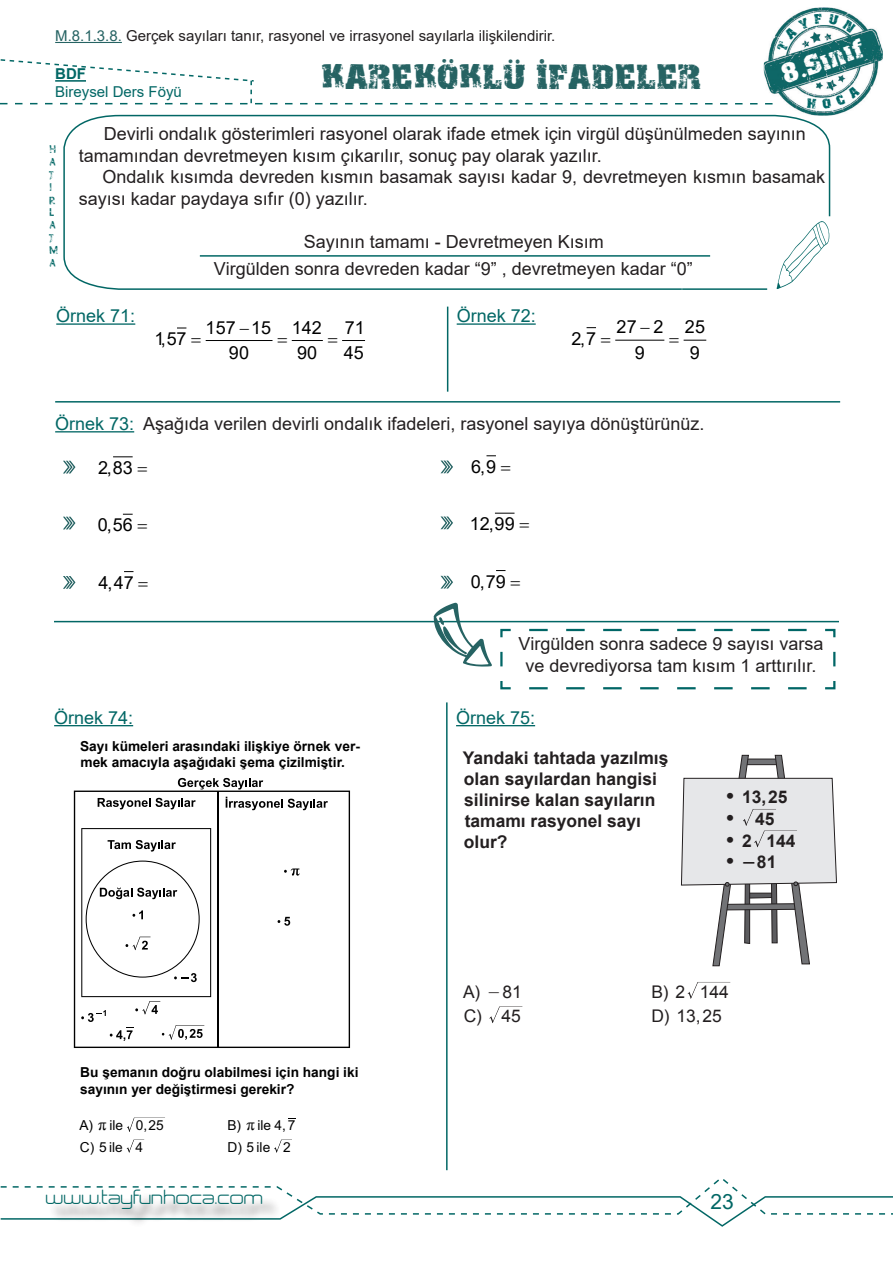
<style>
.page{position:relative;width:893px;height:1263px;background:#fff}
.page>*{position:absolute;margin:0;border:0;box-sizing:border-box;transform-origin:0 0}
.t1{font:30px "Distress";color:#266363}
.t2{font:24px "Distress";color:#fff}
.t3{font:21px "Arial";color:#026765}
.t4{font:18px/21.6px "Arial";color:#231f20}
.t5{font:18px "Arial";letter-spacing:.005em;color:#000}
.t6{font:18px "Arial";color:#026765}
.t7{font:18px "Neogrey";color:#026765}
.t8{font:700 17.4px/21px "Arial";color:#231f20}
.t9{font:17.4px "Arial";color:#231f20}
.t10{font:15px "Arial";color:#231f20}
.t11{font:15px "Arial";color:#026765}
.t12{font:700 15px "Arial";color:#026765}
.t13{font:700 13.65px/16.5px "Arial";color:#000}
.t14{font:13.65px "Arial";color:#000}
.t15{font:10.5px "Frail&Bedazzled";color:#026765}
.s1{color:#266363}
.s2{color:#026765}
.s3{font-size:21px}
.s4{font-family:"MM Times"}
.s5{font-family:"MM Greek"}
.s6{font-family:"MM Times Roman"}
</style>
<div class="page">
<svg style="left:0;top:1179px;width:893px;height:48px"></svg>
<svg style="left:0;top:59px;width:262px;height:45px"></svg>
<hr style="left:55px;top:80px;width:31px;height:2px;background:#026765">
<div style="left:49px;top:1192px;width:232px;height:35px;background:#231f20;opacity:.75"></div>
<div style="left:37px;top:1180px;width:235px;height:38px;background:#fff;opacity:.75"></div>
<svg style="left:63px;top:114px;width:768px;height:176px"></svg>
<hr style="left:200px;top:255px;width:510px;height:2px;background:#026765">
<hr style="left:55px;top:42px;width:67px;height:1px;background:#266363">
<hr style="left:206px;top:340px;width:66px;height:1px;background:#000">
<hr style="left:292px;top:340px;width:30px;height:1px;background:#000">
<svg style="left:343px;top:340px;width:22px;height:1px"></svg>
<hr style="left:56px;top:323px;width:79px;height:2px;background:#026765">
<hr style="left:447px;top:307px;width:1px;height:85px;background:#026765">
<hr style="left:457px;top:323px;width:79px;height:2px;background:#026765">
<hr style="left:55px;top:401px;width:785px;height:2px;background:#026765">
<hr style="left:616px;top:340px;width:48px;height:1px;background:#000">
<hr style="left:55px;top:431px;width:79px;height:1px;background:#026765">
<svg style="left:114px;top:456px;width:18px;height:1px"></svg>
<svg style="left:63px;top:461px;width:12px;height:12px"></svg>
<svg style="left:63px;top:517px;width:12px;height:12px"></svg>
<svg style="left:63px;top:576px;width:12px;height:13px"></svg>
<svg style="left:495px;top:513px;width:19px;height:1px"></svg>
<svg style="left:441px;top:460px;width:12px;height:13px"></svg>
<svg style="left:441px;top:516px;width:12px;height:13px"></svg>
<svg style="left:441px;top:576px;width:12px;height:13px"></svg>
<hr style="left:54px;top:621px;width:785px;height:1px;background:#026765">
<svg style="left:500px;top:628px;width:336px;height:62px"></svg>
<svg style="left:434px;top:603px;width:58px;height:64px"></svg>
<hr style="left:446px;top:702px;width:2px;height:468px;background:#026765">
<hr style="left:54px;top:725px;width:79px;height:1px;background:#026765">
<hr style="left:456px;top:725px;width:79px;height:1px;background:#026765">
<svg style="left:74px;top:790px;width:276px;height:258px"></svg>
<svg style="left:226px;top:797px;width:102px;height:13px"></svg>
<svg style="left:98px;top:798px;width:98px;height:11px"></svg>
<svg style="left:178px;top:778px;width:85px;height:11px"></svg>
<hr style="left:218px;top:791px;width:1px;height:256px;background:#000">
<svg style="left:284px;top:868px;width:16px;height:8px"></svg>
<svg style="left:278px;top:917px;width:12px;height:9px"></svg>
<svg style="left:81px;top:828px;width:130px;height:213px"></svg>
<svg style="left:127px;top:1117px;width:38px;height:15px"></svg>
<svg style="left:126px;top:1139px;width:18px;height:14px"></svg>
<svg style="left:274px;top:1139px;width:18px;height:14px"></svg>
<svg style="left:687px;top:982px;width:44px;height:17px"></svg>
<svg style="left:489px;top:1006px;width:34px;height:17px"></svg>
<svg style="left:681px;top:755px;width:156px;height:211px"></svg>
<svg style="left:683px;top:339px;width:23px;height:2px"></svg>
<svg style="left:750px;top:7px;width:133px;height:122px"></svg>
<p class="t10" style="left:55px;top:25px;width:502px"><span class="s1">M.8.1.3.8.</span> Gerçek sayıları tanır, rasyonel ve irrasyonel sayılarla ilişkilendirir.</p>
<p class="t12" style="left:55px;top:63px;width:32px">BDF</p>
<p class="t11" style="left:55px;top:82px;width:128px">Bireysel Ders Föyü</p>
<p class="t1" style="left:321px;top:55px;width:381px">KAREKÖKLÜ İFADELER</p>
<p class="t2" style="left:777px;top:58px;width:87px;rotate:-19deg">8.Sınıf</p>
<p class="t15" style="left:50px;top:144px;width:7px">H</p>
<p class="t15" style="left:50px;top:156px;width:7px">A</p>
<p class="t15" style="left:50px;top:169px;width:5px">T</p>
<p class="t15" style="left:50px;top:181px;width:3px">I</p>
<p class="t15" style="left:50px;top:194px;width:6px">R</p>
<p class="t15" style="left:50px;top:207px;width:5px">L</p>
<p class="t15" style="left:50px;top:219px;width:7px">A</p>
<p class="t15" style="left:50px;top:232px;width:5px">T</p>
<p class="t15" style="left:50px;top:244px;width:9px">M</p>
<p class="t15" style="left:50px;top:257px;width:7px">A</p>
<p class="t4" style="left:79px;top:123px;width:729px;text-indent:25px">Devirli ondalık gösterimleri rasyonel olarak ifade etmek için virgül düşünülmeden sayının tamamından devretmeyen kısım çıkarılır, sonuç pay olarak yazılır.</p>
<p class="t4" style="left:79px;top:166px;width:748px;text-indent:24px">Ondalık kısımda devreden kısmın basamak sayısı kadar 9, devretmeyen kısmın basamak sayısı kadar paydaya sıfır (0) yazılır.</p>
<p class="t4" style="left:304px;top:231px;width:302px">Sayının tamamı - Devretmeyen Kısım</p>
<p class="t4" style="left:214px;top:258px;width:481px">Virgülden sonra devreden kadar “9” , devretmeyen kadar “0”</p>
<p class="t6" style="left:56px;top:303px;width:81px">Örnek 71:</p>
<p class="t6" style="left:457px;top:303px;width:81px">Örnek 72:</p>
<p class="t5" style="left:206px;top:315px;width:118px">157 15 142</p>
<p class="t5" style="left:345px;top:315px;width:22px">71</p>
<p class="t5" style="left:154px;top:326px;width:34px">1,57</p>
<p class="t5" style="left:229px;top:340px;width:22px">90</p>
<p class="t5" style="left:297px;top:340px;width:22px">90</p>
<p class="t5" style="left:344px;top:340px;width:22px">45</p>
<p class="t5" style="left:572px;top:326px;width:26px">2,7</p>
<p class="t5" style="left:617px;top:315px;width:90px">27 2 25</p>
<p class="t5" style="left:635px;top:340px;width:12px">9</p>
<p class="t5" style="left:690px;top:340px;width:12px">9</p>
<p class="t4" style="left:55px;top:413px;width:651px"><span class="s2">Örnek 73:</span> Aşağıda verilen devirli ondalık ifadeleri, rasyonel sayıya dönüştürünüz.</p>
<p class="t5" style="left:98px;top:455px;width:36px">2,83</p>
<p class="t5" style="left:471px;top:454px;width:26px">6,9</p>
<p class="t5" style="left:98px;top:512px;width:37px">0,56</p>
<p class="t5" style="left:98px;top:570px;width:37px">4,47</p>
<p class="t5" style="left:470px;top:511px;width:46px">12,99</p>
<p class="t5" style="left:471px;top:569px;width:36px">0,79</p>
<p class="t4" style="left:518px;top:633px;width:307px;text-align:center">Virgülden sonra sadece 9 sayısı varsa ve devrediyorsa tam kısım 1 arttırılır.</p>
<p class="t6" style="left:54px;top:705px;width:81px">Örnek 74:</p>
<p class="t6" style="left:456px;top:705px;width:81px">Örnek 75:</p>
<p class="t13" style="left:80px;top:738px;width:281px">Sayı kümeleri arasındaki ilişkiye örnek ver&shy;mek amacıyla aşağıdaki şema çizilmiştir.</p>
<p class="t8" style="left:463px;top:748px;width:207px">Yandaki tahtada yazılmış olan sayılardan hangisi silinirse kalan sayıların tamamı rasyonel sayı olur?</p>
<p class="t8" style="left:727px;top:787px;width:63px"><span class="s3">•</span> 13,25</p>
<p class="t8" style="left:727px;top:808px;width:49px"><span class="s3">•</span> 45</p>
<p class="t8" style="left:727px;top:830px;width:70px"><span class="s3">•</span> 2 144</p>
<p class="t8" style="left:727px;top:851px;width:51px"><span class="s3">•</span> <span class="s4">-</span>81</p>
<p class="t13" style="left:80px;top:1064px;width:280px">Bu şemanın doğru olabilmesi için hangi iki sayının yer değiştirmesi gerekir?</p>
<p class="t14" style="left:79px;top:1116px;width:86px">A) <span class="s5">r</span>ile 0 2, 5</p>
<p class="t14" style="left:227px;top:1116px;width:70px">B) <span class="s5">r</span>ile 4 7,</p>
<p class="t14" style="left:80px;top:1138px;width:44px">C) 5 ile</p>
<p class="t14" style="left:135px;top:1138px;width:9px">4</p>
<p class="t14" style="left:227px;top:1138px;width:44px">D) 5 ile</p>
<p class="t14" style="left:283px;top:1138px;width:9px">2</p>
<p class="t9" style="left:463px;top:982px;width:60px">A) <span class="s6">-</span>81</p>
<p class="t9" style="left:651px;top:982px;width:79px">B) 2 144</p>
<p class="t9" style="left:464px;top:1006px;width:59px">C) 45</p>
<p class="t9" style="left:651px;top:1006px;width:72px">D) 13,25</p>
<p class="t7" style="left:46px;top:1186px;width:219px">www.tayfunhoca.com</p>
<p class="t3" style="left:710px;top:1187px;width:25px">23</p>
</div>
